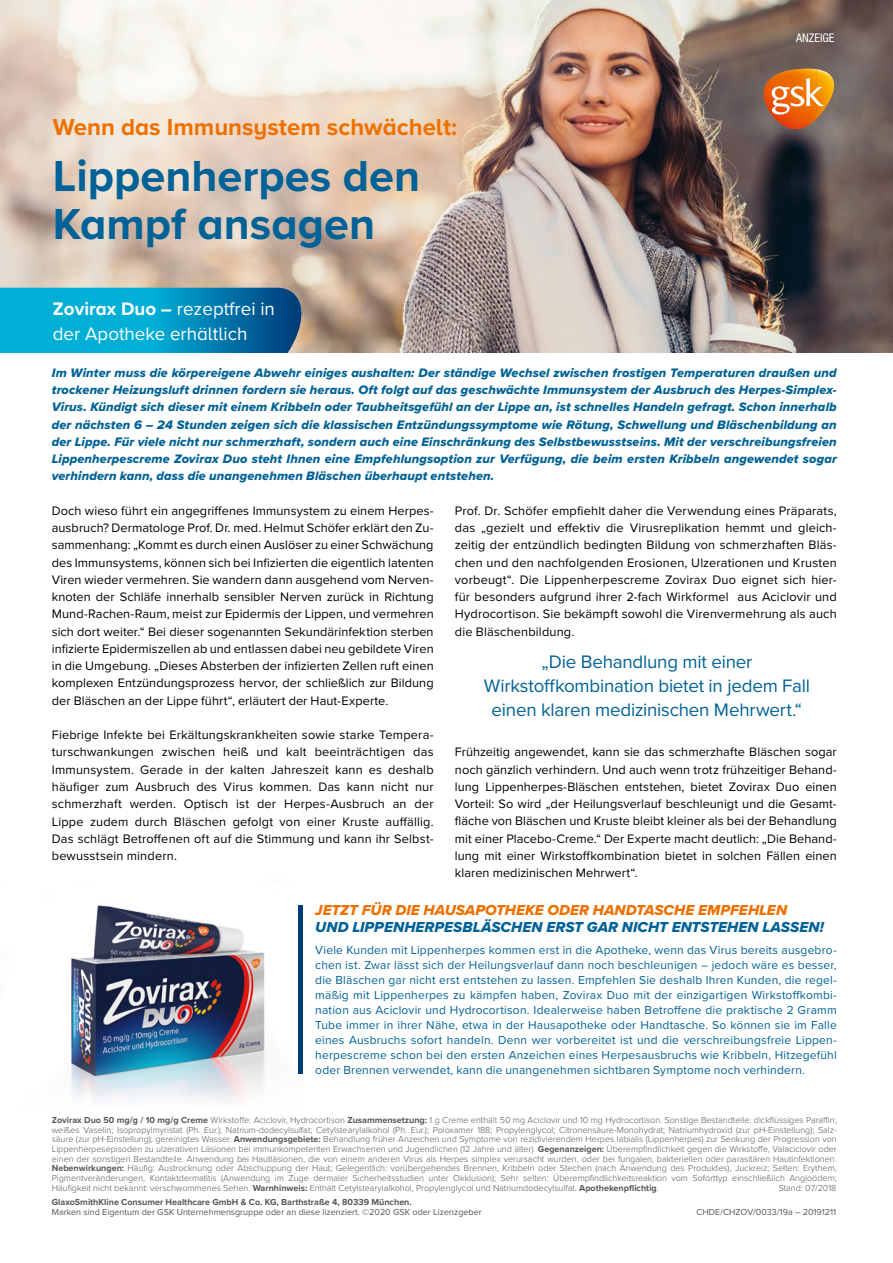
<style>
.page{position:relative;width:893px;height:1263px;background:#fff}
.page>*{position:absolute;margin:0;border:0;box-sizing:border-box;transform-origin:0 0}
.t1{font:700 45px/48px "Proxima Nova A";color:#006296}
.t2{font:700 24px "Proxima Nova A";color:#ee7100}
.t3{font:18.75px/24px "Proxima Nova";letter-spacing:-.01em;color:#006296;text-align:center}
.t4{font:18.75px/24.5px "Proxima Nova A";color:#fff}
.t5{font:15px "Proxima Nova Extrabld It";letter-spacing:.01em;color:#006296}
.t6{font:15px "Proxima Nova Extrabld It";letter-spacing:.005em;color:#ee7100}
.t7{font:12.75px/17.2px "Proxima Nova";letter-spacing:.01em;color:#000;text-align:justify}
.t8{font:12.75px/17.2px "Proxima Nova Extrabld It";letter-spacing:.01em;color:#006296;text-align:justify}
.t9{font:12px/15px "Proxima Nova";letter-spacing:.015em;color:#006296;text-align:justify}
.t10{font:condensed 12px "Helvetica Neue LT";color:#fff}
.t11{font:300 9px/9.8px "Proxima Nova";color:#565656;text-align:justify}
.t12{font:9px "Proxima Nova";color:#565656}
.t13{font:700 9px "Proxima Nova";color:#565656}
.s1{font-weight:700}
</style>
<div class="page">
<img style="left:0;top:0;width:893px;height:353px">
<svg style="left:764px;top:61px;width:83px;height:69px;background:#bb7b46"></svg>
<img style="left:71px;top:905px;width:194px;height:196px">
<svg style="left:0;top:288px;width:306px;height:65px;background:#0593be"></svg>
<div style="left:298px;top:905px;width:5px;height:169px;background:#003c78"></div>
<h2 class="t2" style="left:53px;top:109px;width:406px">Wenn das Immunsystem schwächelt:</h2>
<h1 class="t1" style="left:53px;top:151px;width:369px">Lippenherpes den<br>Kampf ansagen</h1>
<h3 class="t4" style="left:53px;top:296px;width:224px"><span class="s1">Zovirax Duo –</span> rezeptfrei in der Apotheke erhältlich</h3>
<p class="t10" style="left:796px;top:31px;width:40px">ANZEIGE</p>
<p class="t8" style="left:52px;top:364px;width:786px">Im Winter muss die körpereigene Abwehr einiges aushalten: Der ständige Wechsel zwischen frostigen Temperaturen draußen und trockener Heizungsluft drinnen fordern sie heraus. Oft folgt auf das geschwächte Immunsystem der Ausbruch des Herpes-Simplex-Virus. Kündigt sich dieser mit einem Kribbeln oder Taubheitsgefühl an der Lippe an, ist schnelles Handeln gefragt. Schon innerhalb der nächsten 6 – 24 Stunden zeigen sich die klassischen Entzündungssymptome wie Rötung, Schwellung und Bläschenbildung an der Lippe. Für viele nicht nur schmerzhaft, sondern auch eine Einschränkung des Selbstbewusstseins. Mit der verschreibungsfreien Lippenherpescreme Zovirax Duo steht Ihnen eine Empfehlungsoption zur Verfügung, die beim ersten Kribbeln angewendet sogar verhindern kann, dass die unangenehmen Bläschen überhaupt entstehen.</p>
<p class="t7" style="left:455px;top:501px;width:383px">Prof. Dr. Schöfer empfiehlt daher die Verwendung eines Präparats, das „gezielt und effektiv die Virusreplikation hemmt und gleich&shy;zeitig der entzündlich bedingten Bildung von schmerzhaften Bläs&shy;chen und den nachfolgenden Erosionen, Ulzerationen und Krusten vorbeugt“. Die Lippenherpescreme Zovirax Duo eignet sich hier&shy;für besonders aufgrund ihrer 2-fach Wirkformel aus Aciclovir und Hydrocortison. Sie bekämpft sowohl die Virenvermehrung als auch die Bläschenbildung.</p>
<p class="t7" style="left:52px;top:501px;width:383px">Doch wieso führt ein angegriffenes Immunsystem zu einem Herpes&shy;ausbruch? Dermatologe Prof. Dr. med. Helmut Schöfer erklärt den Zu&shy;sammenhang: „Kommt es durch einen Auslöser zu einer Schwächung des Immunsystems, können sich bei Infizierten die eigentlich latenten Viren wieder vermehren. Sie wandern dann ausgehend vom Nerven&shy;knoten der Schläfe innerhalb sensibler Nerven zurück in Richtung Mund-Rachen-Raum, meist zur Epidermis der Lippen, und vermehren sich dort weiter.“ Bei dieser sogenannten Sekundärinfektion sterben infizierte Epidermiszellen ab und entlassen dabei neu gebildete Viren in die Umgebung. „Dieses Absterben der infizierten Zellen ruft einen komplexen Entzündungsprozess hervor, der schließlich zur Bildung der Bläschen an der Lippe führt“, erläutert der Haut-Experte.</p>
<p class="t7" style="left:52px;top:726px;width:383px">Fiebrige Infekte bei Erkältungskrankheiten sowie starke Tempera&shy;turschwankungen zwischen heiß und kalt beeinträchtigen das Immunsystem. Gerade in der kalten Jahreszeit kann es deshalb häufiger zum Ausbruch des Virus kommen. Das kann nicht nur schmerzhaft werden. Optisch ist der Herpes-Ausbruch an der Lippe zudem durch Bläschen gefolgt von einer Kruste auffällig.<br>Das schlägt Betroffenen oft auf die Stimmung und kann ihr Selbst&shy;bewusstsein mindern.</p>
<h3 class="t3" style="left:484px;top:649px;width:328px">„Die Behandlung mit einer<br>Wirkstoffkombination bietet in jedem Fall einen klaren medizinischen Mehrwert.“</h3>
<p class="t7" style="left:455px;top:743px;width:383px">Frühzeitig angewendet, kann sie das schmerzhafte Bläschen sogar noch gänzlich verhindern. Und auch wenn trotz frühzeitiger Behand&shy;lung Lippenherpes-Bläschen entstehen, bietet Zovirax Duo einen Vorteil: So wird „der Heilungsverlauf beschleunigt und die Gesamt&shy;fläche von Bläschen und Kruste bleibt kleiner als bei der Behandlung mit einer Placebo-Creme.“ Der Experte macht deutlich: „Die Behand&shy;lung mit einer Wirkstoffkombination bietet in solchen Fällen einen klaren medizinischen Mehrwert“.</p>
<p class="t6" style="left:315px;top:899px;width:473px">JETZT FÜR DIE HAUSAPOTHEKE ODER HANDTASCHE EMPFEHLEN</p>
<p class="t5" style="left:315px;top:916px;width:510px">UND LIPPENHERPESBLÄSCHEN ERST GAR NICHT ENTSTEHEN LASSEN!</p>
<p class="t9" style="left:315px;top:942px;width:523px">Viele Kunden mit Lippenherpes kommen erst in die Apotheke, wenn das Virus bereits ausgebro&shy;chen ist. Zwar lässt sich der Heilungsverlauf dann noch beschleunigen – jedoch wäre es besser, die Bläschen gar nicht erst entstehen zu lassen. Empfehlen Sie deshalb Ihren Kunden, die regel&shy;mäßig mit Lippenherpes zu kämpfen haben, Zovirax Duo mit der einzigartigen Wirkstoffkombi&shy;nation aus Aciclovir und Hydrocortison. Idealerweise haben Betroffene die praktische 2 Gramm Tube immer in ihrer Nähe, etwa in der Hausapotheke oder Handtasche. So können sie im Falle eines Ausbruchs sofort handeln. Denn wer vorbereitet ist und die verschreibungsfreie Lippen&shy;herpescreme schon bei den ersten Anzeichen eines Herpesausbruchs wie Kribbeln, Hitzegefühl oder Brennen verwendet, kann die unangenehmen sichtbaren Symptome noch verhindern.</p>
<p class="t11" style="left:52px;top:1114px;width:786px"><span class="s1">Zovirax Duo 50 mg/g / 10 mg/g Creme</span> Wirkstoffe: Aciclovir, Hydrocortison <span class="s1">Zusammensetzung:</span> 1 g Creme enthält 50 mg Aciclovir und 10 mg Hydrocortison. Sonstige Bestandteile: dickflüssiges Paraffin; weißes Vaselin; Isopropylmyristat (Ph. Eur.); Natrium-dodecylsulfat; Cetylstearylalkohol (Ph. Eur.); Poloxamer 188; Propylenglycol; Citronensäure-Monohydrat; Natriumhydroxid (zur pH-Einstellung); Salz&shy;säure (zur pH-Einstellung); gereinigtes Wasser. <span class="s1">Anwendungsgebiete:</span> Behandlung früher Anzeichen und Symptome von rezidivierendem Herpes labialis (Lippenherpes) zur Senkung der Progression von Lippenherpesepisoden zu ulzerativen Läsionen bei immunkompetenten Erwachsenen und Jugendlichen (12 Jahre und älter). <span class="s1">Gegenanzeigen:</span> Überempfindlichkeit gegen die Wirkstoffe, Valaciclovir oder einen der sonstigen Bestandteile. Anwendung bei Hautläsionen, die von einem anderen Virus als Herpes simplex verursacht wurden, oder bei fungalen, bakteriellen oder parasitären Hautinfektionen.<br><span class="s1">Nebenwirkungen:</span> Häufig: Austrocknung oder Abschuppung der Haut; Gelegentlich: vorübergehendes Brennen, Kribbeln oder Stechen (nach Anwendung des Produktes), Juckreiz; Selten: Erythem, Pigmentveränderungen, Kontaktdermatitis (Anwendung im Zuge dermaler Sicherheitsstudien unter Okklusion); Sehr selten: Überempfindlichkeitsreaktion vom Soforttyp einschließlich Angioödem; Häufigkeit nicht bekannt: verschwommenes Sehen. <span class="s1">Warnhinweis:</span> Enthält Cetylstearylalkohol, Propylenglycol und Natriumdodecylsulfat. <span class="s1">Apothekenpflichtig</span>.</p>
<p class="t11" style="left:779px;top:1182px;width:59px">Stand: 07/2018</p>
<p class="t13" style="left:52px;top:1195px;width:361px">GlaxoSmithKline Consumer Healthcare GmbH &amp; Co. KG, Barthstraße 4, 80339 München.</p>
<p class="t12" style="left:52px;top:1205px;width:431px">Marken sind Eigentum der GSK Unternehmensgruppe oder an diese lizenziert. ©2020 GSK oder Lizenzgeber</p>
<p class="t12" style="left:696px;top:1205px;width:141px">CHDE/CHZOV/0033/19a – 20191211</p>
</div>
